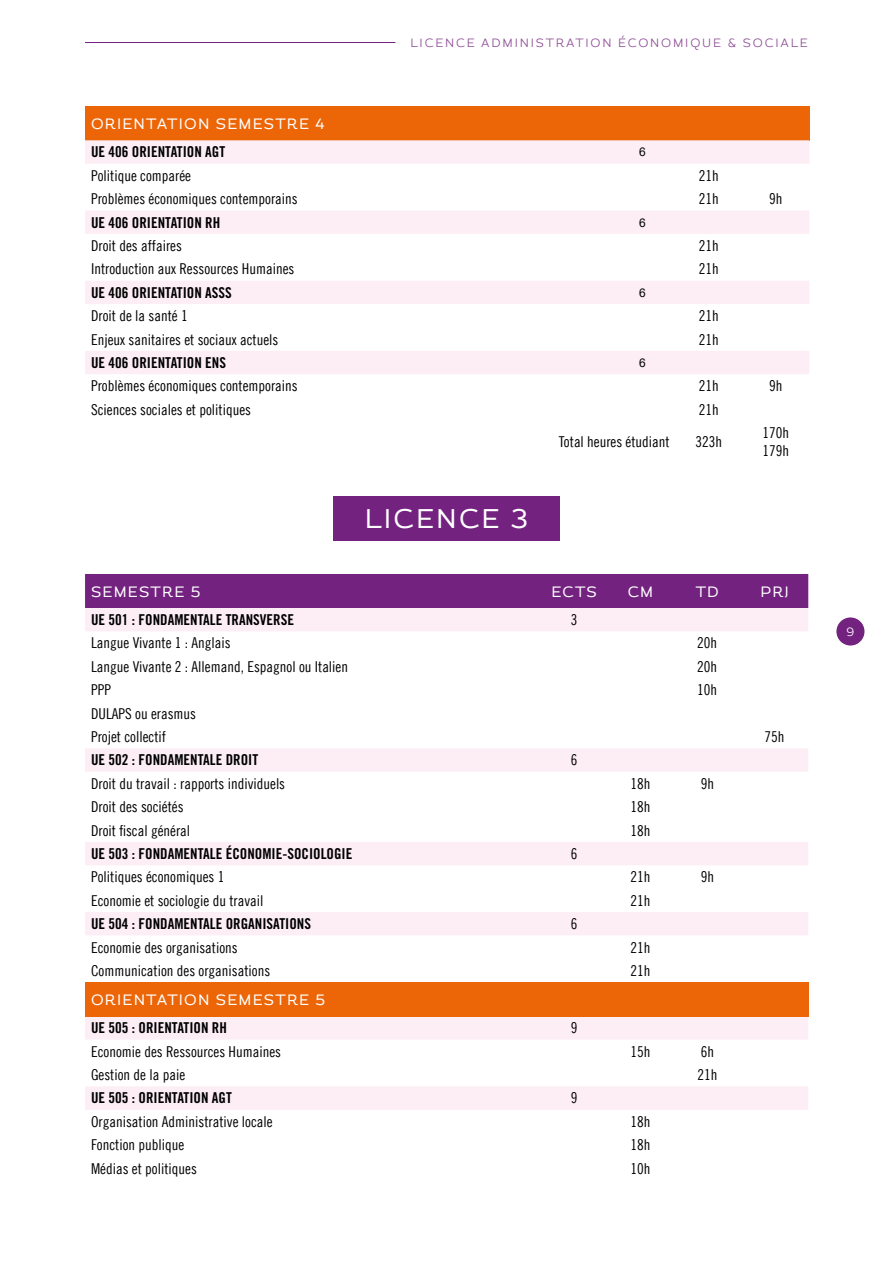
<style>
.page{position:relative;width:893px;height:1263px;background:#fff}
.page>*{position:absolute;margin:0;border:0;box-sizing:border-box;transform-origin:0 0}
.t1{font:27px "Magallanes";letter-spacing:.08em;color:#fff}
.t2{font:15px/23.4px "Trade Gothic LT Cond Eighteen";color:#000}
.t3{font:15px "Trade Gothic LT Std Bd Cn 20";color:#000}
.t4{font:15px "Magallanes";letter-spacing:.08em;color:#fff}
.t5{font:300 12px "Magallanes";letter-spacing:.15em;color:#8b4893}
.t6{font:12px "Arial";color:#000}
.t7{font:300 12px "Magallanes";color:#fff}
</style>
<div class="page">
<hr style="left:85px;top:42px;width:310px;height:1px;background:#732280">
<div style="left:836px;top:617px;width:28px;height:28px;background:#732280;border-radius:50%"></div>
<div style="left:333px;top:496px;width:227px;height:45px;background:#732280"></div>
<div style="left:85px;top:574px;width:723px;height:34px;background:#732280"></div>
<svg style="left:85px;top:608px;width:723px;height:502px"></svg>
<div style="left:85px;top:982px;width:723px;height:34px;background:#ec6608"></div>
<div style="left:85px;top:106px;width:724px;height:34px;background:#ec6608"></div>
<svg style="left:85px;top:140px;width:724px;height:234px"></svg>
<p class="t5" style="left:410px;top:35px;width:399px">LICENCE ADMINISTRATION ÉCONOMIQUE &amp; SOCIALE</p>
<p class="t4" style="left:91px;top:114px;width:235px">ORIENTATION SEMESTRE 4</p>
<p class="t3" style="left:91px;top:143px;width:136px">UE 406 ORIENTATION AGT</p>
<p class="t6" style="left:639px;top:144px;width:8px">6</p>
<p class="t2" style="left:91px;top:164px;width:101px">Politique comparée</p>
<p class="t2" style="left:699px;top:164px;width:21px">21h</p>
<p class="t2" style="left:91px;top:187px;width:208px">Problèmes économiques contemporains</p>
<p class="t2" style="left:699px;top:187px;width:21px">21h</p>
<p class="t2" style="left:769px;top:187px;width:15px">9h</p>
<p class="t3" style="left:91px;top:213px;width:131px">UE 406 ORIENTATION RH</p>
<p class="t6" style="left:639px;top:214px;width:8px">6</p>
<p class="t2" style="left:91px;top:234px;width:92px">Droit des affaires</p>
<p class="t2" style="left:699px;top:234px;width:21px">21h</p>
<p class="t2" style="left:91px;top:257px;width:205px">Introduction aux Ressources Humaines</p>
<p class="t2" style="left:699px;top:257px;width:21px">21h</p>
<p class="t3" style="left:91px;top:283px;width:142px">UE 406 ORIENTATION ASSS</p>
<p class="t6" style="left:639px;top:284px;width:8px">6</p>
<p class="t2" style="left:91px;top:304px;width:98px">Droit de la santé 1</p>
<p class="t2" style="left:699px;top:304px;width:21px">21h</p>
<p class="t2" style="left:91px;top:327px;width:189px">Enjeux sanitaires et sociaux actuels</p>
<p class="t2" style="left:699px;top:327px;width:21px">21h</p>
<p class="t3" style="left:91px;top:353px;width:136px">UE 406 ORIENTATION ENS</p>
<p class="t6" style="left:639px;top:354px;width:8px">6</p>
<p class="t2" style="left:91px;top:374px;width:208px">Problèmes économiques contemporains</p>
<p class="t2" style="left:699px;top:374px;width:21px">21h</p>
<p class="t2" style="left:769px;top:374px;width:15px">9h</p>
<p class="t2" style="left:91px;top:397px;width:161px">Sciences sociales et politiques</p>
<p class="t2" style="left:699px;top:397px;width:21px">21h</p>
<p class="t2" style="left:559px;top:430px;width:112px">Total heures étudiant</p>
<p class="t2" style="left:696px;top:430px;width:28px">323h</p>
<p class="t2" style="left:762px;top:423px;width:28px;line-height:18px">170h<br>179h</p>
<h1 class="t1" style="left:365px;top:502px;width:165px">LICENCE 3</h1>
<p class="t4" style="left:91px;top:582px;width:111px">SEMESTRE 5</p>
<p class="t4" style="left:552px;top:582px;width:47px">ECTS</p>
<p class="t4" style="left:628px;top:582px;width:27px">CM</p>
<p class="t4" style="left:696px;top:582px;width:25px">TD</p>
<p class="t4" style="left:760px;top:582px;width:30px">PRJ</p>
<p class="t3" style="left:91px;top:611px;width:204px">UE 501 : FONDAMENTALE TRANSVERSE</p>
<p class="t2" style="left:571px;top:608px;width:8px">3</p>
<p class="t2" style="left:91px;top:631px;width:141px">Langue Vivante 1 : Anglais</p>
<p class="t2" style="left:697px;top:631px;width:21px">20h</p>
<p class="t2" style="left:91px;top:655px;width:259px">Langue Vivante 2 : Allemand, Espagnol ou Italien</p>
<p class="t2" style="left:697px;top:655px;width:21px">20h</p>
<p class="t2" style="left:91px;top:678px;width:21px">PPP</p>
<p class="t2" style="left:697px;top:678px;width:21px">10h</p>
<p class="t2" style="left:91px;top:701px;width:106px">DULAPS ou erasmus<br>Projet collectif</p>
<p class="t2" style="left:765px;top:725px;width:21px">75h</p>
<p class="t3" style="left:91px;top:751px;width:169px">UE 502 : FONDAMENTALE DROIT</p>
<p class="t2" style="left:571px;top:748px;width:8px">6</p>
<p class="t2" style="left:91px;top:772px;width:196px">Droit du travail : rapports individuels</p>
<p class="t2" style="left:630px;top:772px;width:21px">18h</p>
<p class="t2" style="left:701px;top:772px;width:15px">9h</p>
<p class="t2" style="left:91px;top:795px;width:94px">Droit des sociétés</p>
<p class="t2" style="left:630px;top:795px;width:21px">18h</p>
<p class="t2" style="left:91px;top:818px;width:101px">Droit fiscal général</p>
<p class="t2" style="left:630px;top:818px;width:21px">18h</p>
<p class="t3" style="left:91px;top:844px;width:263px">UE 503 : FONDAMENTALE ÉCONOMIE-SOCIOLOGIE</p>
<p class="t2" style="left:571px;top:842px;width:8px">6</p>
<p class="t2" style="left:91px;top:865px;width:135px">Politiques économiques 1</p>
<p class="t2" style="left:630px;top:865px;width:21px">21h</p>
<p class="t2" style="left:701px;top:865px;width:15px">9h</p>
<p class="t2" style="left:91px;top:888px;width:174px">Economie et sociologie du travail</p>
<p class="t2" style="left:631px;top:888px;width:21px">21h</p>
<p class="t3" style="left:91px;top:915px;width:221px">UE 504 : FONDAMENTALE ORGANISATIONS</p>
<p class="t2" style="left:571px;top:912px;width:8px">6</p>
<p class="t2" style="left:91px;top:935px;width:148px">Economie des organisations</p>
<p class="t2" style="left:631px;top:935px;width:21px">21h</p>
<p class="t2" style="left:91px;top:959px;width:181px">Communication des organisations</p>
<p class="t2" style="left:631px;top:959px;width:21px">21h</p>
<p class="t4" style="left:91px;top:990px;width:236px">ORIENTATION SEMESTRE 5</p>
<p class="t3" style="left:91px;top:1019px;width:137px">UE 505 : ORIENTATION RH</p>
<p class="t2" style="left:571px;top:1016px;width:8px">9</p>
<p class="t2" style="left:91px;top:1039px;width:191px">Economie des Ressources Humaines</p>
<p class="t2" style="left:631px;top:1039px;width:21px">15h</p>
<p class="t2" style="left:701px;top:1039px;width:15px">6h</p>
<p class="t2" style="left:91px;top:1063px;width:96px">Gestion de la paie</p>
<p class="t2" style="left:697px;top:1063px;width:21px">21h</p>
<p class="t3" style="left:91px;top:1089px;width:142px">UE 505 : ORIENTATION AGT</p>
<p class="t2" style="left:571px;top:1086px;width:8px">9</p>
<p class="t2" style="left:91px;top:1110px;width:183px">Organisation Administrative locale</p>
<p class="t2" style="left:631px;top:1110px;width:21px">18h</p>
<p class="t2" style="left:91px;top:1133px;width:95px">Fonction publique</p>
<p class="t2" style="left:631px;top:1133px;width:21px">18h</p>
<p class="t2" style="left:91px;top:1156px;width:107px">Médias et politiques</p>
<p class="t2" style="left:631px;top:1156px;width:21px">10h</p>
<p class="t7" style="left:846px;top:624px;width:9px">9</p>
</div>
